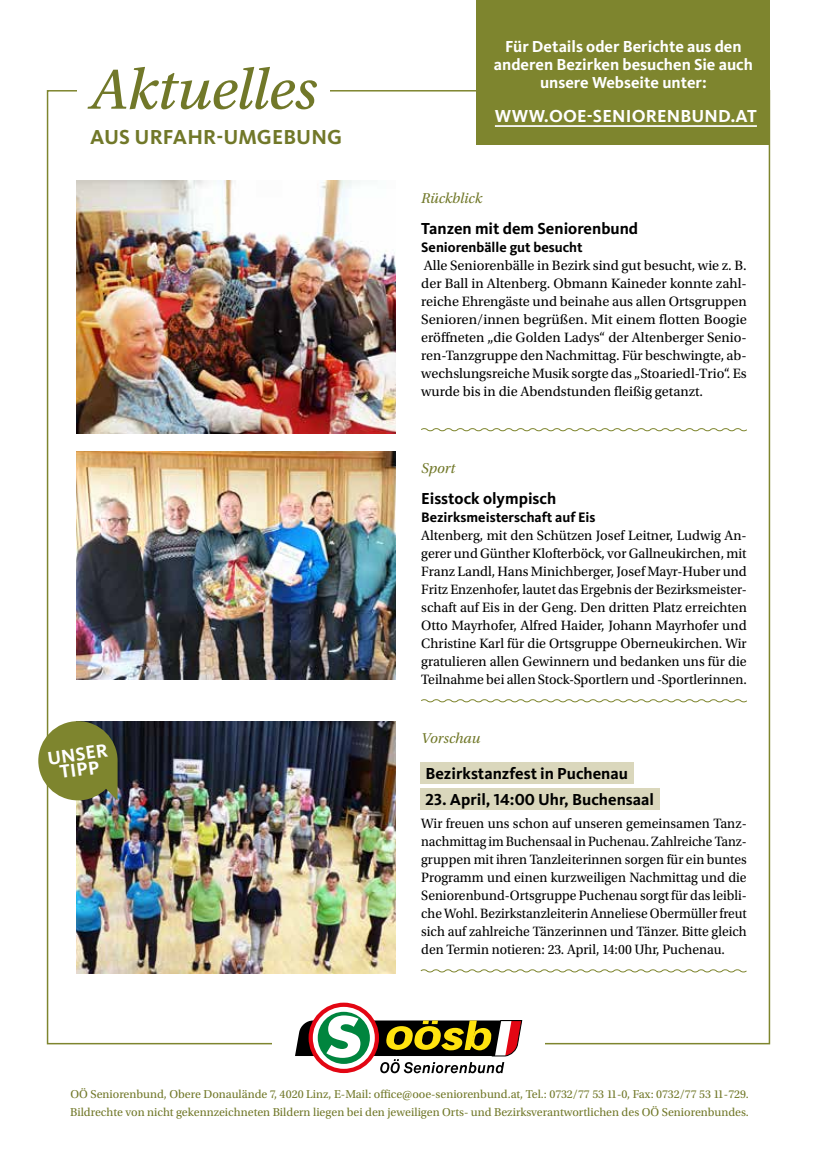
<style>
.page{position:relative;width:817px;height:1157px;background:#fff}
.page>*{position:absolute;margin:0;border:0;box-sizing:border-box;transform-origin:0 0}
.t1{font:60px "Utopia Std Capt It";letter-spacing:-.01em;color:#717829}
.t2{font:700 21px "Kievit OT";letter-spacing:.01em;color:#717829}
.t3{font:700 19.2px/15.3px "Kievit OT";color:#fff;text-align:center}
.t4{font:700 18px "Kievit OT";letter-spacing:.01em;color:#fff}
.t5{font:700 16.5px "Kievit OT";color:#000}
.t6{font:700 16.5px/17.9px "Kievit OT";color:#fff;text-align:center}
.t7{font:italic 15px "Utopia Std";color:#717829}
.t8{font:14.25px/18px "Utopia Std";color:#000;text-align:justify}
.t9{font:700 14.25px "Kievit OT";color:#000}
.t10{font:12px/18px "Utopia Std";color:#717829}
</style>
<div class="page">
<img style="left:77px;top:181px;width:318px;height:252px">
<img style="left:77px;top:451px;width:318px;height:228px">
<img style="left:77px;top:721px;width:318px;height:252px">
<div style="left:420px;top:761px;width:213px;height:22px;background:#dad7bc"></div>
<div style="left:420px;top:788px;width:239px;height:21px;background:#dad7bc"></div>
<div style="left:476px;top:0;width:294px;height:144px;background:#7e852e"></div>
<svg style="left:421px;top:428px;width:326px;height:4px"></svg>
<svg style="left:421px;top:699px;width:326px;height:4px"></svg>
<svg style="left:420px;top:969px;width:327px;height:4px"></svg>
<svg style="left:38px;top:721px;width:79px;height:79px;background:#858c46"></svg>
<svg style="left:295px;top:1002px;width:226px;height:71px"></svg>
<hr style="left:495px;top:125px;width:261px;height:2px;background:#fff">
<h1 class="t1" style="left:89px;top:56px;width:229px">Aktuelles</h1>
<h2 class="t2" style="left:90px;top:125px;width:253px">AUS URFAHR-UMGEBUNG</h2>
<h3 class="t3" style="left:46px;top:751px;width:62px;rotate:-8deg">UNSER<br>TIPP</h3>
<p class="t6" style="left:494px;top:38px;width:260px">Für Details oder Berichte aus den anderen Bezirken besuchen Sie auch unsere Webseite unter:</p>
<p class="t4" style="left:495px;top:105px;width:263px">WWW.OOE-SENIORENBUND.AT</p>
<p class="t7" style="left:421px;top:189px;width:63px">Rückblick</p>
<p class="t5" style="left:421px;top:219px;width:218px">Tanzen mit dem Seniorenbund</p>
<p class="t9" style="left:421px;top:239px;width:163px">Seniorenbälle gut besucht</p>
<p class="t8" style="left:421px;top:257px;width:327px">Alle Seniorenbälle in Bezirk sind gut besucht, wie z. B. der Ball in Altenberg. Obmann Kaineder konnte zahl&shy;reiche Ehrengäste und beinahe aus allen Ortsgruppen Senioren/innen begrüßen. Mit einem flotten Boogie eröffneten „die Golden Ladys“ der Altenberger Senio&shy;ren-Tanzgruppe den Nachmittag. Für beschwingte, ab&shy;wechslungsreiche Musik sorgte das „Stoariedl-Trio“. Es wurde bis in die Abendstunden fleißig getanzt.</p>
<p class="t7" style="left:421px;top:459px;width:36px">Sport</p>
<p class="t5" style="left:421px;top:489px;width:137px">Eisstock olympisch</p>
<p class="t9" style="left:421px;top:509px;width:176px">Bezirksmeisterschaft auf Eis</p>
<p class="t8" style="left:421px;top:527px;width:327px">Altenberg, mit den Schützen Josef Leitner, Ludwig An&shy;gerer und Günther Klofterböck, vor Gallneukirchen, mit Franz Landl, Hans Minichberger, Josef Mayr-Huber und Fritz Enzenhofer, lautet das Ergebnis der Bezirksmeister&shy;schaft auf Eis in der Geng. Den dritten Platz erreichten Otto Mayrhofer, Alfred Haider, Johann Mayrhofer und Christine Karl für die Ortsgruppe Oberneukirchen. Wir gratulieren allen Gewinnern und bedanken uns für die Teilnahme bei allen Stock-Sportlern und -Sportlerinnen.</p>
<p class="t7" style="left:421px;top:729px;width:61px">Vorschau</p>
<p class="t5" style="left:425px;top:763px;width:204px">Bezirkstanzfest in Puchenau</p>
<p class="t5" style="left:425px;top:790px;width:230px">23. April, 14:00 Uhr, Buchensaal</p>
<p class="t8" style="left:421px;top:815px;width:327px">Wir freuen uns schon auf unseren gemeinsamen Tanz&shy;nachmittag im Buchensaal in Puchenau. Zahlreiche Tanz&shy;gruppen mit ihren Tanzleiterinnen sorgen für ein buntes Programm und einen kurzweiligen Nachmittag und die Seniorenbund-Ortsgruppe Puchenau sorgt für das leibli&shy;che Wohl. Bezirkstanzleiterin Anneliese Obermüller freut sich auf zahlreiche Tänzerinnen und Tänzer. Bitte gleich den Termin notieren: 23. April, 14:00 Uhr, Puchenau.</p>
<p class="t10" style="left:70px;top:1085px;width:680px">OÖ Seniorenbund, Obere Donaulände 7, 4020 Linz, E-Mail: office@ooe-seniorenbund.at, Tel.: 0732/77 53 11-0, Fax: 0732/77 53 11-729.<br>Bildrechte von nicht gekennzeichneten Bildern liegen bei den jeweiligen Orts- und Bezirksverantwortlichen des OÖ Seniorenbundes.</p>
</div>
